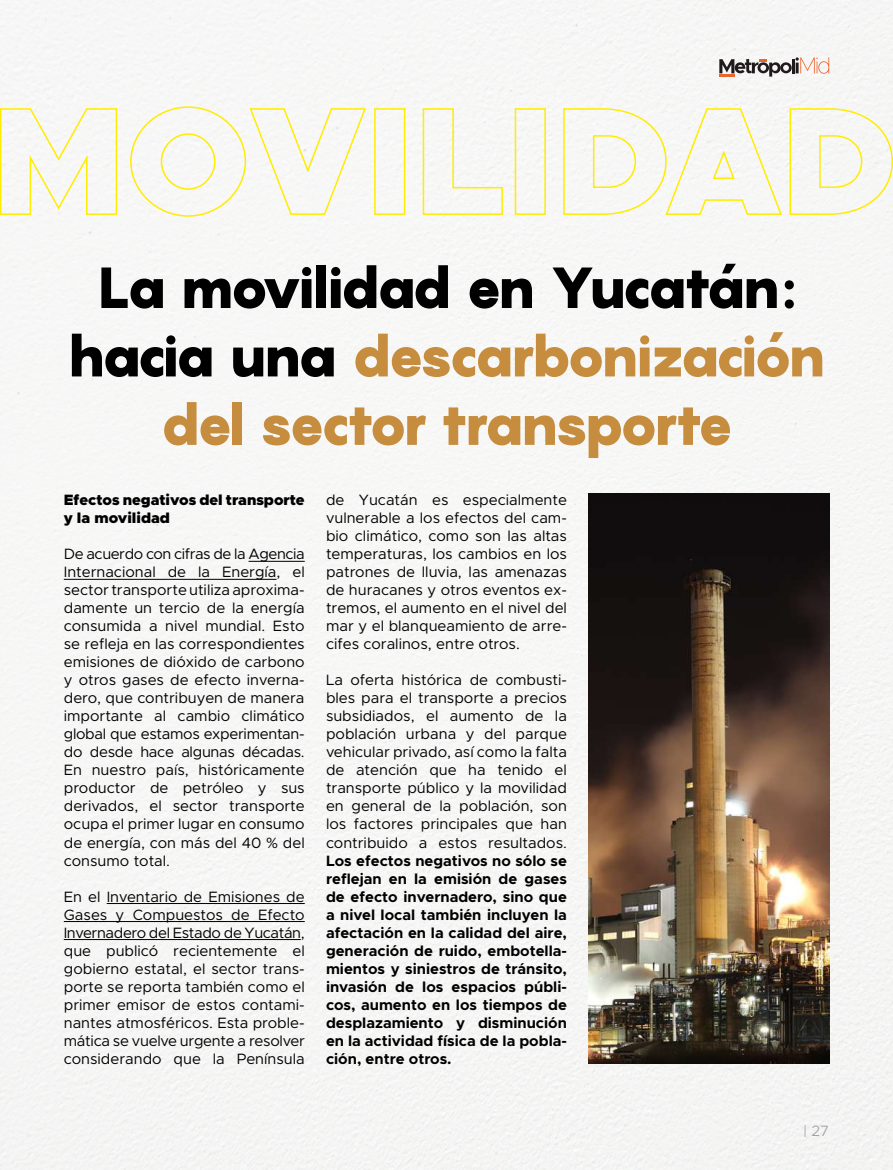
<style>
.page{position:relative;width:893px;height:1170px;background:#fff}
.page>*{position:absolute;margin:0;border:0;box-sizing:border-box;transform-origin:0 0}
.t1{font:900 57px/68.4px "Pangram";letter-spacing:-.1em;color:#c68d3e;text-align:center}
.t2{font:15px/18px "Metropolis";color:#000;text-align:justify}
.t3{font:700 15px/18px "Metropolis";color:#000;text-align:justify}
.t4{font:900 15px/18px "Metropolis";letter-spacing:-.005em;color:#000}
.t5{font:300 15px "Metropolis";color:#9d9d9c}
.s1{color:#000}
</style>
<div class="page">
<div style="left:0;top:0;width:893px;height:1169px;background:#f6f6f6"></div>
<svg style="left:0;top:106px;width:893px;height:111px"></svg>
<svg style="left:719px;top:57px;width:110px;height:20px"></svg>
<hr style="left:248px;top:561px;width:57px;height:1px;background:#000">
<hr style="left:64px;top:579px;width:213px;height:1px;background:#000">
<hr style="left:107px;top:903px;width:198px;height:1px;background:#000">
<hr style="left:64px;top:921px;width:241px;height:1px;background:#000">
<hr style="left:64px;top:939px;width:237px;height:1px;background:#000">
<img style="left:588px;top:493px;width:241px;height:570px">
<h1 class="t1" style="left:67px;top:253px;width:761px"><span class="s1">La movilidad en Yucatán: hacia una</span> descarbonización del sector transporte</h1>
<p class="t4" style="left:64px;top:491px;width:242px">Efectos negativos del transporte y la movilidad</p>
<p class="t2" style="left:64px;top:545px;width:242px">De acuerdo con cifras de la Agencia Internacional de la Energía, el sector transporte utiliza aproxima&shy;damente un tercio de la energía consumida a nivel mundial. Esto se refleja en las correspondientes emisiones de dióxido de carbono y otros gases de efecto inverna&shy;dero, que contribuyen de manera importante al cambio climático global que estamos experimentan&shy;do desde hace algunas décadas.<br>En nuestro país, históricamente productor de petróleo y sus derivados, el sector transporte ocupa el primer lugar en consumo de energía, con más del 40 % del consumo total.</p>
<p class="t2" style="left:64px;top:887px;width:242px">En el Inventario de Emisiones de Gases y Compuestos de Efecto Invernadero del Estado de Yucatán, que publicó recientemente el gobierno estatal, el sector trans&shy;porte se reporta también como el primer emisor de estos contami&shy;nantes atmosféricos. Esta proble&shy;mática se vuelve urgente a resolver considerando que la Península</p>
<p class="t2" style="left:326px;top:491px;width:242px">de Yucatán es especialmente vulnerable a los efectos del cam&shy;bio climático, como son las altas temperaturas, los cambios en los patrones de lluvia, las amenazas de huracanes y otros eventos ex&shy;tremos, el aumento en el nivel del mar y el blanqueamiento de arre&shy;cifes coralinos, entre otros.</p>
<p class="t2" style="left:326px;top:671px;width:242px">La oferta histórica de combusti&shy;bles para el transporte a precios subsidiados, el aumento de la población urbana y del parque vehicular privado, así como la falta de atención que ha tenido el transporte público y la movilidad en general de la población, son los factores principales que han contribuido a estos resultados.</p>
<p class="t3" style="left:326px;top:851px;width:242px">Los efectos negativos no sólo se reflejan en la emisión de gases de efecto invernadero, sino que a nivel local también incluyen la afectación en la calidad del aire, generación de ruido, embotella&shy;mientos y siniestros de tránsito, invasión de los espacios públi&shy;cos, aumento en los tiempos de desplazamiento y disminución en la actividad física de la pobla&shy;ción, entre otros.</p>
<p class="t5" style="left:803px;top:1121px;width:28px">| 27</p>
</div>
